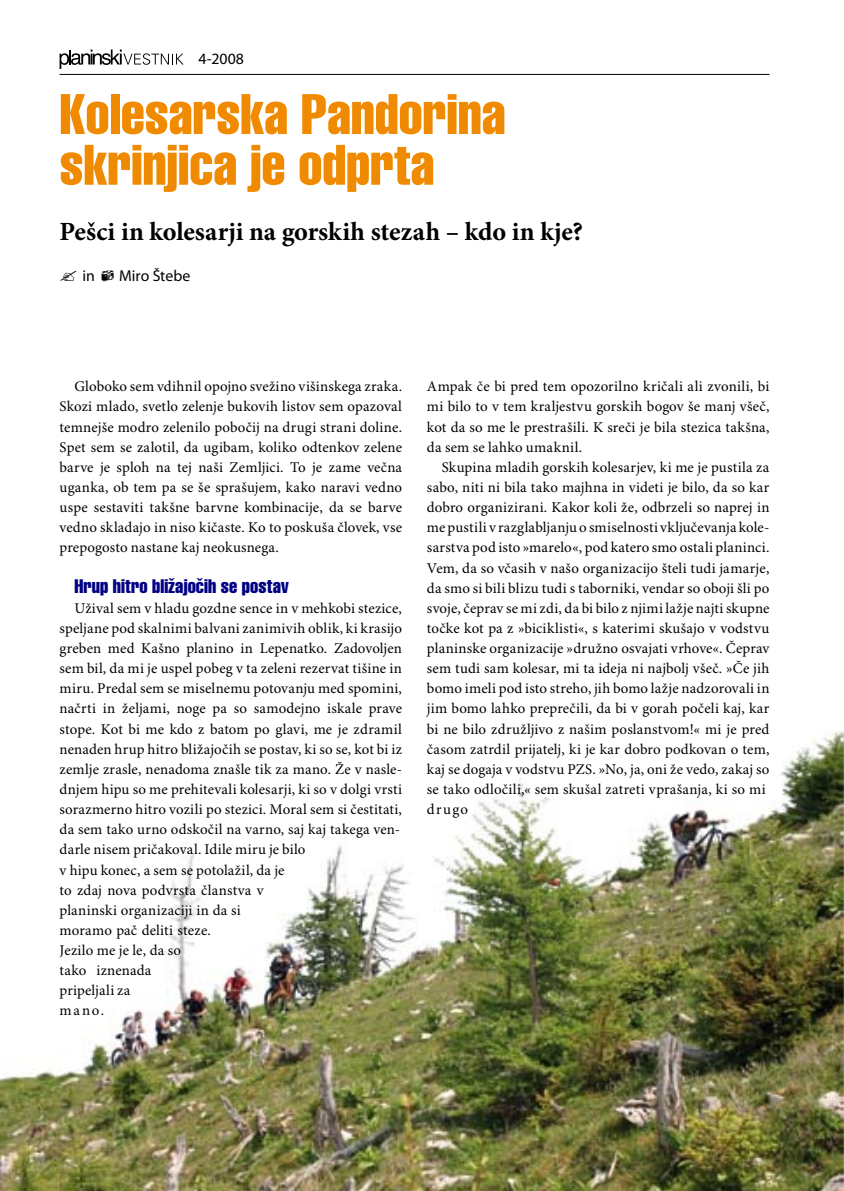
<style>
.page{position:relative;width:844px;height:1191px;background:#fff}
.page>*{position:absolute;margin:0;border:0;box-sizing:border-box;transform-origin:0 0}
.t1{font:extra-condensed 56px/50.8px "SS Helvetica";color:#f08a00}
.t2{font:700 26.25px "Minion Pro";color:#000}
.t3{font:extra-condensed 19.25px "SS Helvetica";letter-spacing:.005em;color:#000084}
.t4{font:15.75px "Myriad Pro";color:#000}
.t5{font:14.88px/20.1px "Minion Pro";letter-spacing:.015em;color:#000;text-align:justify}
</style>
<div class="page">
<hr style="left:60px;top:74px;width:709px;height:1px;background:#000">
<svg style="left:60px;top:50px;width:123px;height:19px"></svg>
<img style="left:0;top:730px;width:843px;height:461px">
<p class="t4" style="left:198px;top:49px;width:47px">4-2008</p>
<h1 class="t1" style="left:60px;top:88px;width:447px">Kolesarska Pandorina skrinjica je odprta</h1>
<h2 class="t2" style="left:60px;top:213px;width:525px">Pešci in kolesarji na gorskih stezah – kdo in kje?</h2>
<p class="t4" style="left:82px;top:266px;width:14px">in</p>
<p class="t4" style="left:119px;top:266px;width:73px">Miro Štebe</p>
<p class="t5" style="left:60px;top:377px;width:344px;text-indent:15px">Globoko sem vdihnil opojno svežino višinskega zraka.<br>Skozi mlado, svetlo zelenje bukovih listov sem opazoval temnejše modro zelenilo pobočij na drugi strani doline.<br>Spet sem se zalotil, da ugibam, koliko odtenkov zelene barve je sploh na tej naši Zemljici. To je zame večna uganka, ob tem pa se še sprašujem, kako naravi vedno uspe sestaviti takšne barvne kombinacije, da se barve vedno skladajo in niso kičaste. Ko to poskuša človek, vse prepogosto nastane kaj neokusnega.</p>
<p class="t3" style="left:74px;top:573px;width:216px">Hrup hitro bližajo~ih se postav</p>
<p class="t5" style="left:60px;top:598px;width:344px;text-align:left;text-indent:15px">Užival sem v hladu gozdne sence in v mehkobi stezice, speljane pod skalnimi balvani zanimivih oblik, ki krasijo greben med Kašno planino in Lepenatko. Zadovoljen sem bil, da mi je uspel pobeg v ta zeleni rezervat tišine in miru. Predal sem se miselnemu potovanju med spomini, načrti in željami, noge pa so samodejno iskale prave stope. Kot bi me kdo z batom po glavi, me je zdramil nenaden hrup hitro bližajočih se postav, ki so se, kot bi iz zemlje zrasle, nenadoma znašle tik za mano. Že v nasle&shy;dnjem hipu so me prehitevali kolesarji, ki so v dolgi vrsti sorazmerno hitro vozili po stezici. Moral sem si čestitati, da sem tako urno odskočil na varno, saj kaj takega ven&shy;darle nisem pričakoval. Idile miru je bilo<br>v hipu konec, a sem se potolažil, da je<br>to zdaj nova podvrsta članstva v<br>planinski organizaciji in da si<br>moramo pač deliti steze.<br>Jezilo me je le, da so<br>tako iznenada<br>pripeljali za<br>mano.</p>
<p class="t5" style="left:427px;top:377px;width:344px">Ampak če bi pred tem opozorilno kričali ali zvonili, bi mi bilo to v tem kraljestvu gorskih bogov še manj všeč, kot da so me le prestrašili. K sreči je bila stezica takšna, da sem se lahko umaknil.</p>
<p class="t5" style="left:427px;top:457px;width:344px;text-align:left;text-indent:15px">Skupina mladih gorskih kolesarjev, ki me je pustila za sabo, niti ni bila tako majhna in videti je bilo, da so kar dobro organizirani. Kakor koli že, odbrzeli so naprej in me pustili v razglabljanju o smiselnosti vključevanja kole&shy;sarstva pod isto »marelo«, pod katero smo ostali planinci.<br>Vem, da so včasih v našo organizacijo šteli tudi jamarje, da smo si bili blizu tudi s taborniki, vendar so oboji šli po svoje, čeprav se mi zdi, da bi bilo z njimi lažje najti skupne točke kot pa z »biciklisti«, s katerimi skušajo v vodstvu planinske organizacije »družno osvajati vrhove«. Čeprav sem tudi sam kolesar, mi ta ideja ni najbolj všeč. »Če jih bomo imeli pod isto streho, jih bomo lažje nadzorovali in jim bomo lahko preprečili, da bi v gorah počeli kaj, kar bi ne bilo združljivo z našim poslanstvom!« mi je pred časom zatrdil prijatelj, ki je kar dobro podkovan o tem, kaj se dogaja v vodstvu PZS. »No, ja, oni že vedo, zakaj so se tako odločili,« sem skušal zatreti vprašanja, ki so mi drugo</p>
</div>
